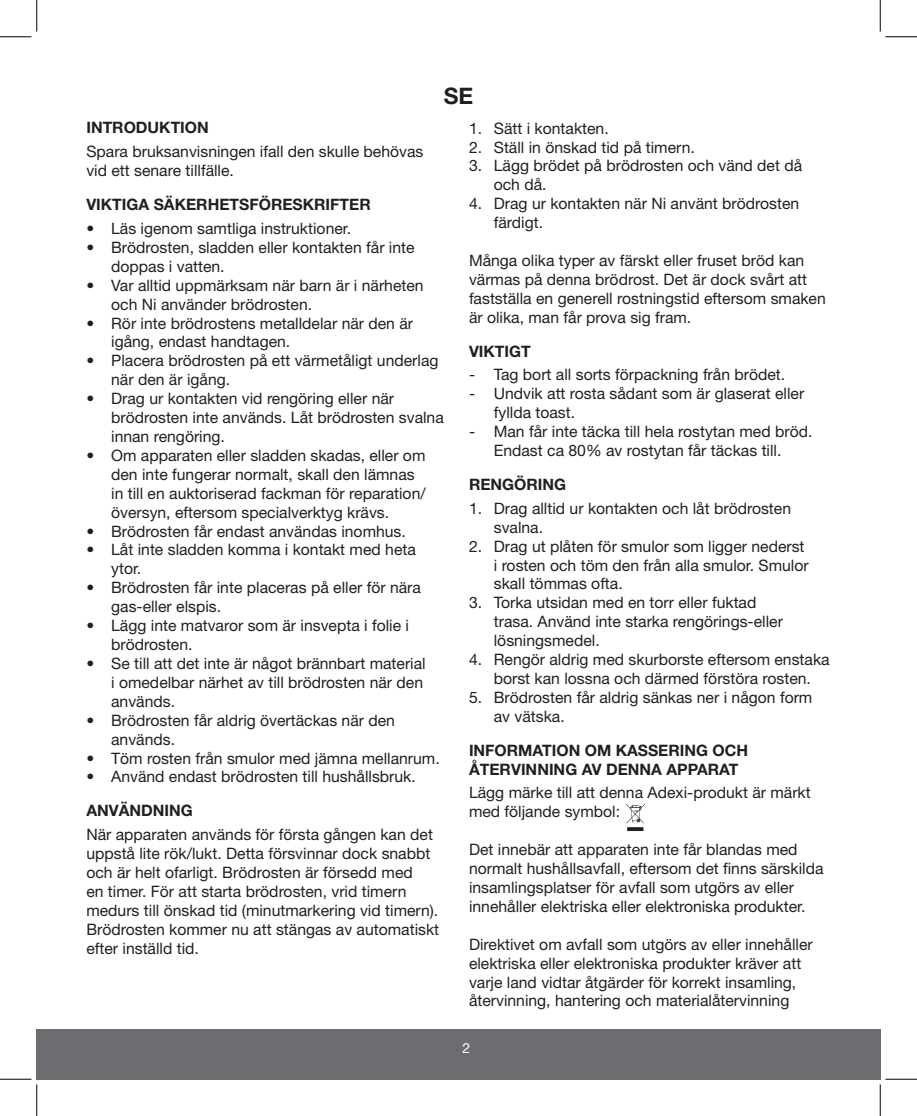
<style>
.page{position:relative;width:917px;height:1116px;background:#fff}
.page>*{position:absolute;margin:0;border:0;box-sizing:border-box;transform-origin:0 0}
.t1{font:700 22.75px "Helvetica Neue";color:#231f20}
.t2{font:15.75px/18.9px "Helvetica Neue";color:#231f20}
.t3{font:700 15.75px/18.9px "Helvetica Neue";color:#231f20}
.t4{font:14px "Helvetica Neue";color:#fff}
</style>
<div class="page">
<div style="left:37px;top:1029px;width:843px;height:49px;background:#6c6d70"></div>
<hr style="left:880px;top:1029px;width:1px;height:49px;background:#6c6d70">
<hr style="left:627px;top:827px;width:16px;height:3px;background:#231f20">
<svg style="left:626px;top:803px;width:19px;height:20px"></svg>
<hr style="left:0;top:36px;width:32px;height:1px;background:#000">
<hr style="left:885px;top:36px;width:32px;height:1px;background:#000">
<hr style="left:0;top:1078px;width:32px;height:1px;background:#000">
<hr style="left:885px;top:1078px;width:32px;height:1px;background:#000">
<hr style="left:36px;top:0;width:1px;height:32px;background:#000">
<hr style="left:36px;top:1084px;width:1px;height:31px;background:#000">
<hr style="left:880px;top:0;width:1px;height:32px;background:#000">
<hr style="left:880px;top:1084px;width:1px;height:31px;background:#000">
<h1 class="t1" style="left:444px;top:82px;width:31px">SE</h1>
<p class="t3" style="left:86px;top:118px;width:124px">INTRODUKTION</p>
<p class="t2" style="left:86px;top:142px;width:338px">Spara bruksanvisningen ifall den skulle behövas vid ett senare tillfälle.</p>
<p class="t3" style="left:86px;top:195px;width:286px">VIKTIGA SÄKERHETSFÖRESKRIFTER</p>
<p class="t2" style="left:86px;top:219px;width:266px">• Läs igenom samtliga instruktioner.</p>
<p class="t2" style="left:111px;top:237px;width:305px;text-indent:-25px">• Brödrosten, sladden eller kontakten får inte doppas i vatten.</p>
<p class="t2" style="left:111px;top:275px;width:314px;text-indent:-25px">• Var alltid uppmärksam när barn är i närheten och Ni använder brödrosten.</p>
<p class="t2" style="left:111px;top:313px;width:303px;text-indent:-25px">• Rör inte brödrostens metalldelar när den är igång, endast handtagen.</p>
<p class="t2" style="left:111px;top:351px;width:329px;text-indent:-25px">• Placera brödrosten på ett värmetåligt underlag när den är igång.</p>
<p class="t2" style="left:111px;top:389px;width:334px;text-indent:-25px">• Drag ur kontakten vid rengöring eller när brödrosten inte används. Låt brödrosten svalna innan rengöring.</p>
<p class="t2" style="left:111px;top:445px;width:316px;text-indent:-25px">• Om apparaten eller sladden skadas, eller om den inte fungerar normalt, skall den lämnas in till en auktoriserad fackman för reparation/ översyn, eftersom specialverktyg krävs.</p>
<p class="t2" style="left:86px;top:521px;width:321px">• Brödrosten får endast användas inomhus.</p>
<p class="t2" style="left:111px;top:540px;width:306px;text-indent:-25px">• Låt inte sladden komma i kontakt med heta ytor.</p>
<p class="t2" style="left:111px;top:578px;width:311px;text-indent:-25px">• Brödrosten får inte placeras på eller för nära gas-eller elspis.</p>
<p class="t2" style="left:111px;top:615px;width:299px;text-indent:-25px">• Lägg inte matvaror som är insvepta i folie i brödrosten.</p>
<p class="t2" style="left:111px;top:653px;width:316px;text-indent:-25px">• Se till att det inte är något brännbart material i omedelbar närhet av till brödrosten när den används.</p>
<p class="t2" style="left:111px;top:710px;width:285px;text-indent:-25px">• Brödrosten får aldrig övertäckas när den används.</p>
<p class="t2" style="left:86px;top:748px;width:355px">• Töm rosten från smulor med jämna mellanrum.</p>
<p class="t2" style="left:86px;top:767px;width:331px">• Använd endast brödrosten till hushållsbruk.</p>
<p class="t3" style="left:86px;top:800px;width:108px">ANVÄNDNING</p>
<p class="t2" style="left:86px;top:824px;width:354px">När apparaten används för första gången kan det uppstå lite rök/lukt. Detta försvinnar dock snabbt och är helt ofarligt. Brödrosten är försedd med<br>en timer. För att starta brödrosten, vrid timern medurs till önskad tid (minutmarkering vid timern).<br>Brödrosten kommer nu att stängas av automatiskt efter inställd tid.</p>
<p class="t2" style="left:469px;top:118px;width:141px">1. Sätt i kontakten.</p>
<p class="t2" style="left:469px;top:137px;width:227px">2. Ställ in önskad tid på timern.</p>
<p class="t2" style="left:494px;top:156px;width:310px;text-indent:-25px">3. Lägg brödet på brödrosten och vänd det då och då.</p>
<p class="t2" style="left:494px;top:194px;width:307px;text-indent:-25px">4. Drag ur kontakten när Ni använt brödrosten färdigt.</p>
<p class="t2" style="left:469px;top:251px;width:358px">Många olika typer av färskt eller fruset bröd kan värmas på denna brödrost. Det är dock svårt att fastställa en generell rostningstid eftersom smaken är olika, man får prova sig fram.</p>
<p class="t3" style="left:469px;top:341px;width:63px">VIKTIGT</p>
<p class="t2" style="left:469px;top:365px;width:318px">- Tag bort all sorts förpackning från brödet.</p>
<p class="t2" style="left:494px;top:384px;width:312px;text-indent:-25px">- Undvik att rosta sådant som är glaserat eller fyllda toast.</p>
<p class="t2" style="left:469px;top:422px;width:345px;text-align:center">- Man får inte täcka till hela rostytan med bröd.<br>Endast ca 80% av rostytan får täckas till.</p>
<p class="t3" style="left:469px;top:474px;width:99px">RENGÖRING</p>
<p class="t2" style="left:494px;top:498px;width:299px;text-indent:-25px">1. Drag alltid ur kontakten och låt brödrosten svalna.</p>
<p class="t2" style="left:494px;top:536px;width:316px;text-indent:-25px">2. Drag ut plåten för smulor som ligger nederst i rosten och töm den från alla smulor. Smulor skall tömmas ofta.</p>
<p class="t2" style="left:494px;top:593px;width:291px;text-indent:-25px">3. Torka utsidan med en torr eller fuktad trasa. Använd inte starka rengörings-eller lösningsmedel.</p>
<p class="t2" style="left:469px;top:649px;width:362px;text-align:center">4. Rengör aldrig med skurborste eftersom enstaka borst kan lossna och därmed förstöra rosten.</p>
<p class="t2" style="left:494px;top:687px;width:320px;text-indent:-25px">5. Brödrosten får aldrig sänkas ner i någon form av vätska.</p>
<p class="t3" style="left:469px;top:740px;width:281px">INFORMATION OM KASSERING OCH<br>ÅTERVINNING AV DENNA APPARAT</p>
<p class="t2" style="left:469px;top:783px;width:343px">Lägg märke till att denna Adexi-produkt är märkt med följande symbol:</p>
<p class="t2" style="left:469px;top:839px;width:356px">Det innebär att apparaten inte får blandas med normalt hushållsavfall, eftersom det finns särskilda insamlingsplatser för avfall som utgörs av eller innehåller elektriska eller elektroniska produkter.</p>
<p class="t2" style="left:469px;top:934px;width:345px">Direktivet om avfall som utgörs av eller innehåller elektriska eller elektroniska produkter kräver att varje land vidtar åtgärder för korrekt insamling, återvinning, hantering och materialåtervinning</p>
<p class="t4" style="left:463px;top:1039px;width:9px">2</p>
</div>
